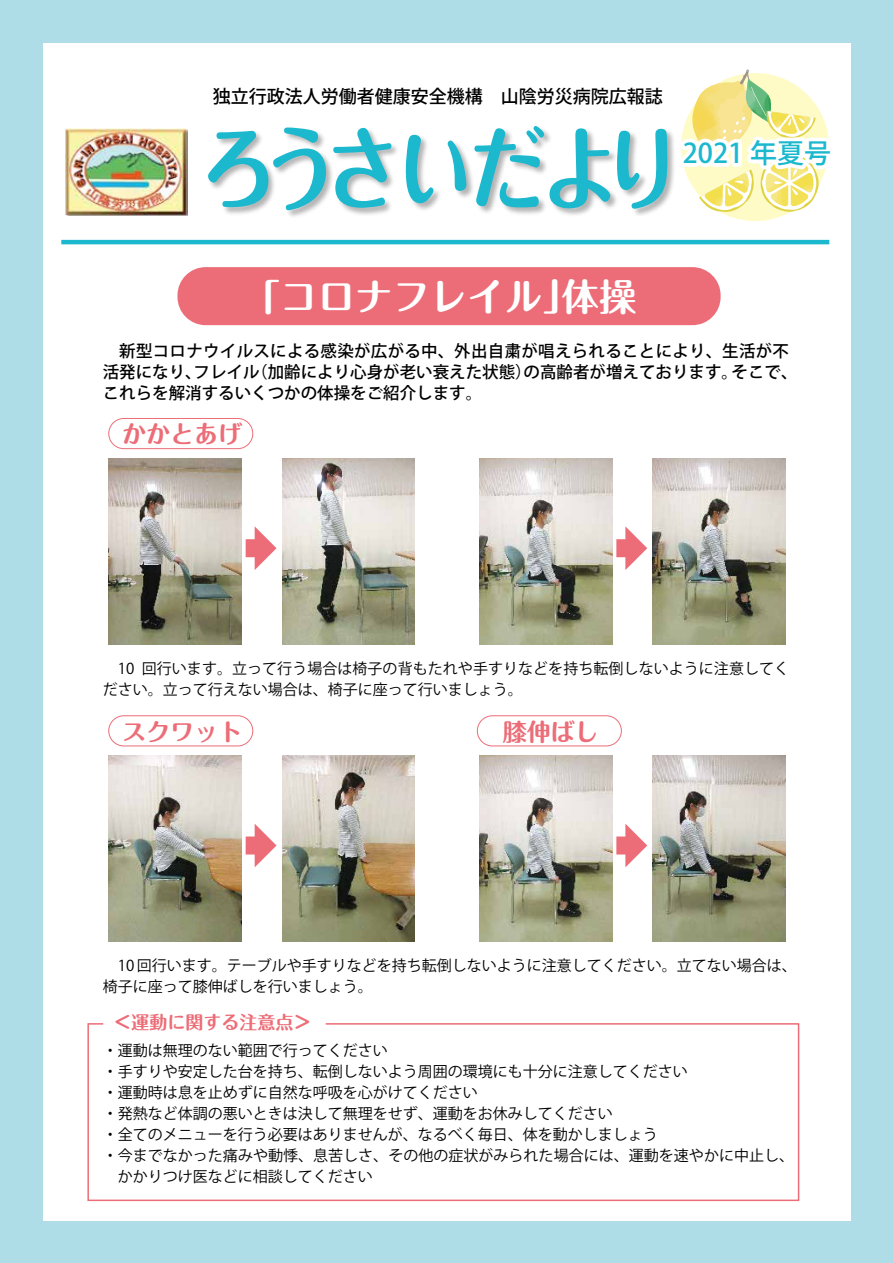
<style>
.page{position:relative;width:893px;height:1263px;background:#afdde7}
.page>*{position:absolute;margin:0;border:0;box-sizing:border-box;transform-origin:0 0}
.t1{font:700 89.7px "Maru Fo Pro";letter-spacing:-.12em;color:#1bb8ce;scale:.85 1}
.t2{font:700 37.5px "Maru Fo Pro";color:#fff}
.t3{font:500 27px "Koz Go Pro";color:#1bb8ce}
.t4{font:700 24.15px "Maru Fo Pro";color:#ec6d77}
.t5{font:500 18px "Koz Go Pro";color:#000}
.t6{font:700 18px "Maru Fo Pro";color:#ec6d77}
.t7{font:500 16.5px/21px "Koz Go Pro";color:#000}
.t8{font:15px/21px "Koz Go Pro";color:#000}
</style>
<div class="page">
<div style="left:43px;top:43px;width:807px;height:1177px;background:#fff"></div>
<hr style="left:61px;top:240px;width:768px;height:4px;background:#1bb8ce">
<img style="left:210px;top:128px;width:463px;height:89px">
<img style="left:65px;top:128px;width:123px;height:87px">
<svg style="left:673px;top:69px;width:156px;height:143px"></svg>
<div style="left:177px;top:267px;width:544px;height:58px;background:#ec6d77;border-radius:28px"></div>
<div style="left:108px;top:418px;width:145px;height:31px;border:1px solid #ec6d77;border-radius:15px"></div>
<img style="left:109px;top:458px;width:132px;height:186px">
<div style="left:246px;top:539px;width:12px;height:18px;background:#ec6d77"></div>
<svg style="left:255px;top:527px;width:22px;height:43px"></svg>
<img style="left:282px;top:458px;width:133px;height:186px">
<img style="left:480px;top:458px;width:132px;height:186px">
<div style="left:616px;top:539px;width:12px;height:18px;background:#ec6d77"></div>
<svg style="left:625px;top:526px;width:22px;height:44px"></svg>
<img style="left:653px;top:458px;width:132px;height:186px">
<div style="left:108px;top:715px;width:145px;height:31px;border:1px solid #ec6d77;border-radius:15px"></div>
<div style="left:477px;top:715px;width:145px;height:31px;border:1px solid #ec6d77;border-radius:15px"></div>
<img style="left:109px;top:756px;width:132px;height:186px">
<div style="left:246px;top:836px;width:12px;height:18px;background:#ec6d77"></div>
<svg style="left:255px;top:824px;width:22px;height:43px"></svg>
<img style="left:282px;top:756px;width:133px;height:186px">
<img style="left:480px;top:756px;width:132px;height:186px">
<div style="left:616px;top:836px;width:12px;height:18px;background:#ec6d77"></div>
<svg style="left:625px;top:824px;width:22px;height:43px"></svg>
<img style="left:653px;top:756px;width:132px;height:186px">
<svg style="left:87px;top:1023px;width:713px;height:179px"></svg>
<p class="t5" style="left:213px;top:85px;width:451px">独立行政法人労働者健康安全機構　山陰労災病院広報誌</p>
<h1 class="t1" style="left:200px;top:97px;width:567px">ろうさいだより</h1>
<h3 class="t3" style="left:683px;top:136px;width:150px">2021 年夏号</h3>
<h2 class="t2" style="left:243px;top:267px;width:395px">「コロナフレイル」体操</h2>
<p class="t7" style="left:103px;top:341px;width:696px">　新型コロナウイルスによる感染が広がる中、外出自粛が唱えられることにより、生活が不活発になり、フレイル（加齢により心身が老い衰えた状態）の高齢者が増えております。そこで、これらを解消するいくつかの体操をご紹介します。</p>
<h3 class="t4" style="left:122px;top:415px;width:122px">かかとあげ</h3>
<p class="t8" style="left:103px;top:658px;width:688px">　10 回行います。立って行う場合は椅子の背もたれや手すりなどを持ち転倒しないように注意してください。立って行えない場合は、椅子に座って行いましょう。</p>
<h3 class="t4" style="left:122px;top:712px;width:122px">スクワット</h3>
<h3 class="t4" style="left:503px;top:712px;width:98px">膝伸ばし</h3>
<p class="t8" style="left:103px;top:956px;width:695px">　10 回行います。テーブルや手すりなどを持ち転倒しないように注意してください。立てない場合は、椅子に座って膝伸ばしを行いましょう。</p>
<p class="t6" style="left:114px;top:1008px;width:199px">＜運動に関する注意点＞</p>
<p class="t8" style="left:103px;top:1040px;width:693px">・運動は無理のない範囲で行ってください<br>・手すりや安定した台を持ち、転倒しないよう周囲の環境にも十分に注意してください<br>・運動時は息を止めずに自然な呼吸を心がけてください<br>・発熱など体調の悪いときは決して無理をせず、運動をお休みしてください<br>・全てのメニューを行う必要はありませんが、なるべく毎日、体を動かしましょう<br>・今までなかった痛みや動悸、息苦しさ、その他の症状がみられた場合には、運動を速やかに中止し、　かかりつけ医などに相談してください</p>
</div>
